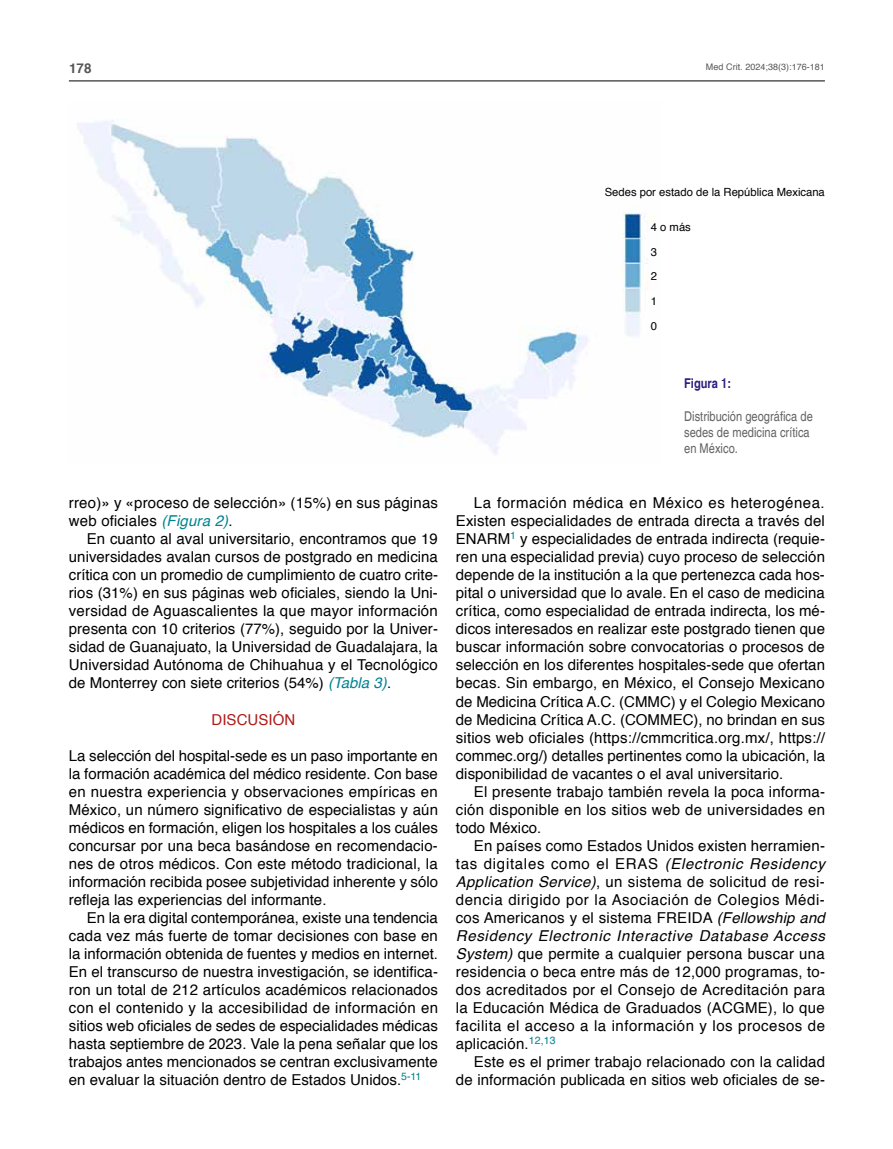
<style>
.page{position:relative;width:893px;height:1149px;background:#fff}
.page>*{position:absolute;margin:0;border:0;box-sizing:border-box;transform-origin:0 0}
.t1{font:15px/18px "Helvetica";letter-spacing:.005em;color:#000;text-align:justify}
.t2{font:15px "Helvetica";letter-spacing:.005em;color:#af1b19}
.t3{font:condensed 13.5px/16.2px "Helvetica";color:#646363}
.t4{font:700 condensed 13.5px "Helvetica";color:#2d1e7d}
.t5{font:700 13.5px "Helvetica";color:#575756}
.t6{font:11.25px/24.6px "Helvetica";color:#000}
.t7{font:9px "Helvetica";letter-spacing:.005em;color:#575756}
.s1{font-style:italic;color:#008390}
.s2{font-style:italic}
</style>
<div class="page">
<hr style="left:69px;top:80px;width:756px;height:1px;background:#000">
<img style="left:77px;top:119px;width:575px;height:336px">
<p class="t5" style="left:69px;top:57px;width:24px">178</p>
<p class="t7" style="left:706px;top:59px;width:121px">Med Crit. 2024;38(3):176-181</p>
<p class="t6" style="left:605px;top:180px;width:222px">Sedes por estado de la República Mexicana</p>
<p class="t6" style="left:651px;top:215px;width:42px">4 o más<br>3<br>2<br>1<br>0</p>
<p class="t1" style="left:69px;top:494px;width:371px">rreo)» y «proceso de selección» (15%) en sus páginas web oficiales <span class="s1">(Figura 2)</span>.</p>
<p class="t1" style="left:69px;top:530px;width:371px;text-indent:18px">En cuanto al aval universitario, encontramos que 19 universidades avalan cursos de postgrado en medicina crítica con un promedio de cumplimiento de cuatro crite&shy;rios (31%) en sus páginas web oficiales, siendo la Uni&shy;versidad de Aguascalientes la que mayor información presenta con 10 criterios (77%), seguido por la Univer&shy;sidad de Guanajuato, la Universidad de Guadalajara, la Universidad Autónoma de Chihuahua y el Tecnológico de Monterrey con siete criterios (54%) <span class="s1">(Tabla 3)</span>.</p>
<p class="t2" style="left:212px;top:707px;width:85px">DISCUSIÓN</p>
<p class="t1" style="left:69px;top:746px;width:371px">La selección del hospital-sede es un paso importante en la formación académica del médico residente. Con base en nuestra experiencia y observaciones empíricas en México, un número significativo de especialistas y aún médicos en formación, eligen los hospitales a los cuáles concursar por una beca basándose en recomendacio&shy;nes de otros médicos. Con este método tradicional, la información recibida posee subjetividad inherente y sólo refleja las experiencias del informante.</p>
<p class="t1" style="left:69px;top:908px;width:371px;text-indent:18px">En la era digital contemporánea, existe una tendencia cada vez más fuerte de tomar decisiones con base en la información obtenida de fuentes y medios en internet.<br>En el transcurso de nuestra investigación, se identifica&shy;ron un total de 212 artículos académicos relacionados con el contenido y la accesibilidad de información en sitios web oficiales de sedes de especialidades médicas hasta septiembre de 2023. Vale la pena señalar que los trabajos antes mencionados se centran exclusivamente en evaluar la situación dentro de Estados Unidos.<sup>5-11</sup></p>
<p class="t4" style="left:684px;top:375px;width:48px">Figura 1:</p>
<p class="t3" style="left:684px;top:408px;width:130px">Distribución geográfica de sedes de medicina crítica en México.</p>
<p class="t1" style="left:456px;top:494px;width:371px;text-indent:18px">La formación médica en México es heterogénea.<br>Existen especialidades de entrada directa a través del ENARM<sup>1</sup> y especialidades de entrada indirecta (requie&shy;ren una especialidad previa) cuyo proceso de selección depende de la institución a la que pertenezca cada hos&shy;pital o universidad que lo avale. En el caso de medicina crítica, como especialidad de entrada indirecta, los mé&shy;dicos interesados en realizar este postgrado tienen que buscar información sobre convocatorias o procesos de selección en los diferentes hospitales-sede que ofertan becas. Sin embargo, en México, el Consejo Mexicano de Medicina Crítica A.C. (CMMC) y el Colegio Mexicano de Medicina Crítica A.C. (COMMEC), no brindan en sus sitios web oficiales (https://cmmcritica.org.mx/, https:// commec.org/) detalles pertinentes como la ubicación, la disponibilidad de vacantes o el aval universitario.</p>
<p class="t1" style="left:456px;top:782px;width:371px;text-indent:18px">El presente trabajo también revela la poca informa&shy;ción disponible en los sitios web de universidades en todo México.</p>
<p class="t1" style="left:456px;top:836px;width:371px;text-indent:18px">En países como Estados Unidos existen herramien&shy;tas digitales como el ERAS <span class="s2">(Electronic Residency Application Service)</span>, un sistema de solicitud de resi&shy;dencia dirigido por la Asociación de Colegios Médi&shy;cos Americanos y el sistema FREIDA <span class="s2">(Fellowship and Residency Electronic Interactive Database Access System)</span> que permite a cualquier persona buscar una residencia o beca entre más de 12,000 programas, to&shy;dos acreditados por el Consejo de Acreditación para la Educación Médica de Graduados (ACGME), lo que facilita el acceso a la información y los procesos de aplicación.<sup>12,13</sup></p>
<p class="t1" style="left:456px;top:1052px;width:371px;text-align:right">Este es el primer trabajo relacionado con la calidad de información publicada en sitios web oficiales de se-</p>
</div>
